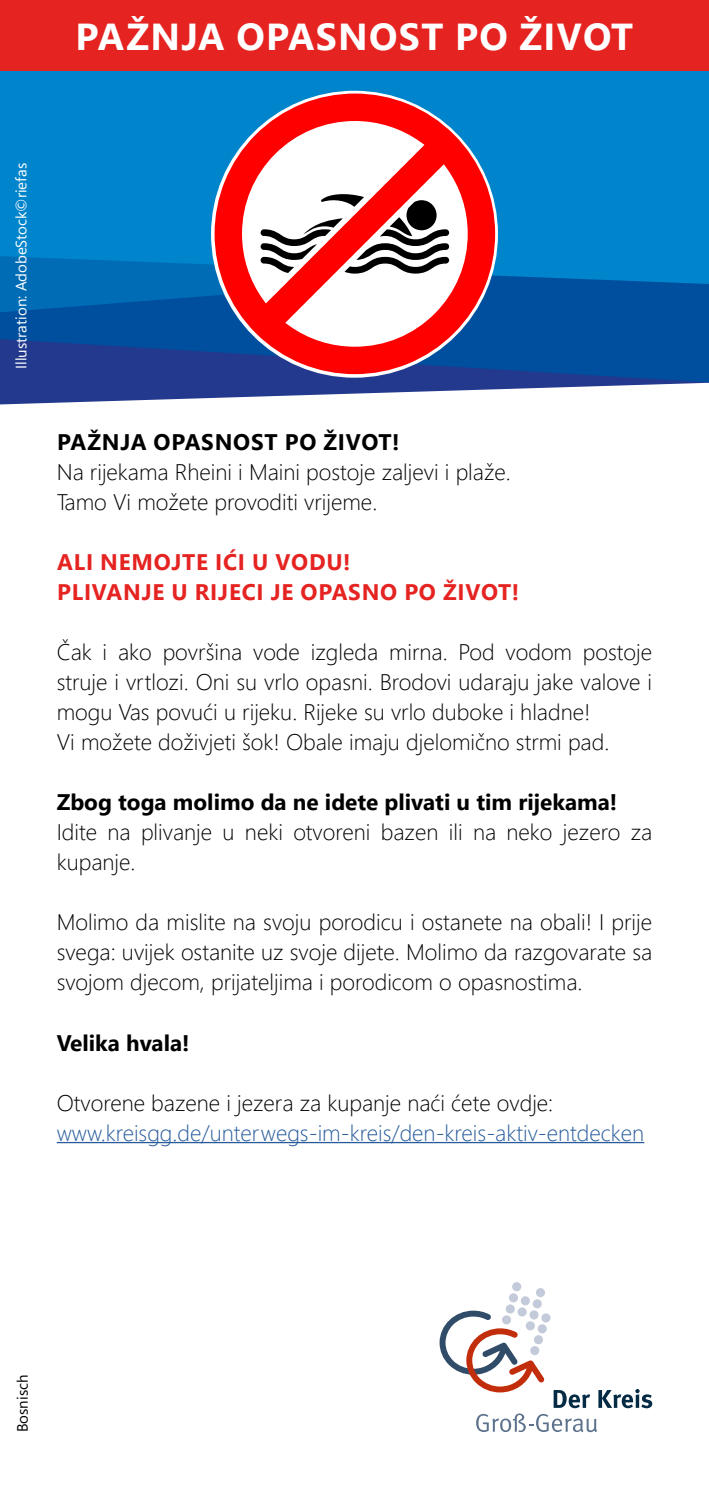
<style>
.page{position:relative;width:709px;height:1489px;background:#fff}
.page>*{position:absolute;margin:0;border:0;box-sizing:border-box;transform-origin:0 0}
.t1{font:700 37.5px "Segoe UI";letter-spacing:.035em;color:#fff}
.t2{font:300 22.5px/30px "Segoe UI";color:#000}
.t3{font:300 22.5px "Segoe UI";color:#275b9b}
.t4{font:700 22.5px "Segoe UI";color:#000}
.t5{font:700 22.5px/30px "Segoe UI";letter-spacing:.035em;color:#e52321}
.t6{font:700 22.5px "Segoe UI";letter-spacing:.035em;color:#000}
.t7{font:15px "Segoe UI";color:#fff}
.t8{font:15px "Segoe UI";color:#000}
</style>
<div class="page">
<svg style="left:0;top:382px;width:709px;height:22px;fill:#22398e"></svg>
<svg style="left:0;top:312px;width:709px;height:70px;fill:#004e9e"></svg>
<svg style="left:0;top:284px;width:709px;height:28px;fill:#004e9e"></svg>
<div style="left:0;top:71px;width:709px;height:213px;background:#0084cb"></div>
<div style="left:0;top:0;width:709px;height:71px;background:#e52321"></div>
<svg style="left:214px;top:94px;width:281px;height:280px"></svg>
<div style="left:505px;top:1304px;width:10px;height:9px;background:#c3cad9;border-radius:50%"></div>
<svg style="left:517px;top:1307px;width:9px;height:9px"></svg>
<div style="left:509px;top:1293px;width:9px;height:9px;background:#c3cad9;border-radius:50%"></div>
<div style="left:521px;top:1296px;width:9px;height:9px;background:#c3cad9;border-radius:50%"></div>
<div style="left:532px;top:1299px;width:10px;height:9px;background:#c3cad9;border-radius:50%"></div>
<div style="left:512px;top:1281px;width:9px;height:10px;background:#c3cad9;border-radius:50%"></div>
<div style="left:536px;top:1287px;width:9px;height:10px;background:#c3cad9;border-radius:50%"></div>
<svg style="left:439px;top:1310px;width:213px;height:121px"></svg>
<hr style="left:57px;top:1141px;width:587px;height:2px;background:#275b9b">
<h1 class="t1" style="left:76px;top:6px;width:559px">PAŽNJA OPASNOST PO ŽIVOT</h1>
<p class="t7" style="left:9px;top:369px;width:207px;rotate:-90deg">Illustration: AdobeStock©riefas</p>
<p class="t6" style="left:57px;top:424px;width:344px">PAŽNJA OPASNOST PO ŽIVOT!</p>
<p class="t2" style="left:57px;top:456px;width:455px">Na rijekama Rheini i Maini postoje zaljevi i plaže.<br>Tamo Vi možete provoditi vrijeme.</p>
<p class="t5" style="left:57px;top:547px;width:463px">ALI NEMOJTE IĆI U VODU!<br>PLIVANJE U RIJECI JE OPASNO PO ŽIVOT!</p>
<p class="t2" style="left:57px;top:636px;width:597px">Čak i ako površina vode izgleda mirna. Pod vodom postoje struje i vrtlozi. Oni su vrlo opasni. Brodovi udaraju jake valove i mogu Vas povući u rijeku. Rijeke su vrlo duboke i hladne!<br>Vi možete doživjeti šok! Obale imaju djelomično strmi pad.</p>
<p class="t4" style="left:57px;top:784px;width:562px">Zbog toga molimo da ne idete plivati u tim rijekama!</p>
<p class="t2" style="left:57px;top:816px;width:597px">Idite na plivanje u neki otvoreni bazen ili na neko jezero za kupanje.</p>
<p class="t2" style="left:57px;top:906px;width:597px;text-align:justify">Molimo da mislite na svoju porodicu i ostanete na obali! I prije svega: uvijek ostanite uz svoje dijete. Molimo da razgovarate sa svojom djecom, prijateljima i porodicom o opasnostima.</p>
<p class="t4" style="left:57px;top:1024px;width:134px">Velika hvala!</p>
<p class="t2" style="left:57px;top:1086px;width:498px">Otvorene bazene i jezera za kupanje naći ćete ovdje:</p>
<p class="t3" style="left:57px;top:1114px;width:589px">www.kreisgg.de/unterwegs-im-kreis/den-kreis-aktiv-entdecken</p>
<p class="t8" style="left:11px;top:1431px;width:59px;rotate:-90deg">Bosnisch</p>
</div>
